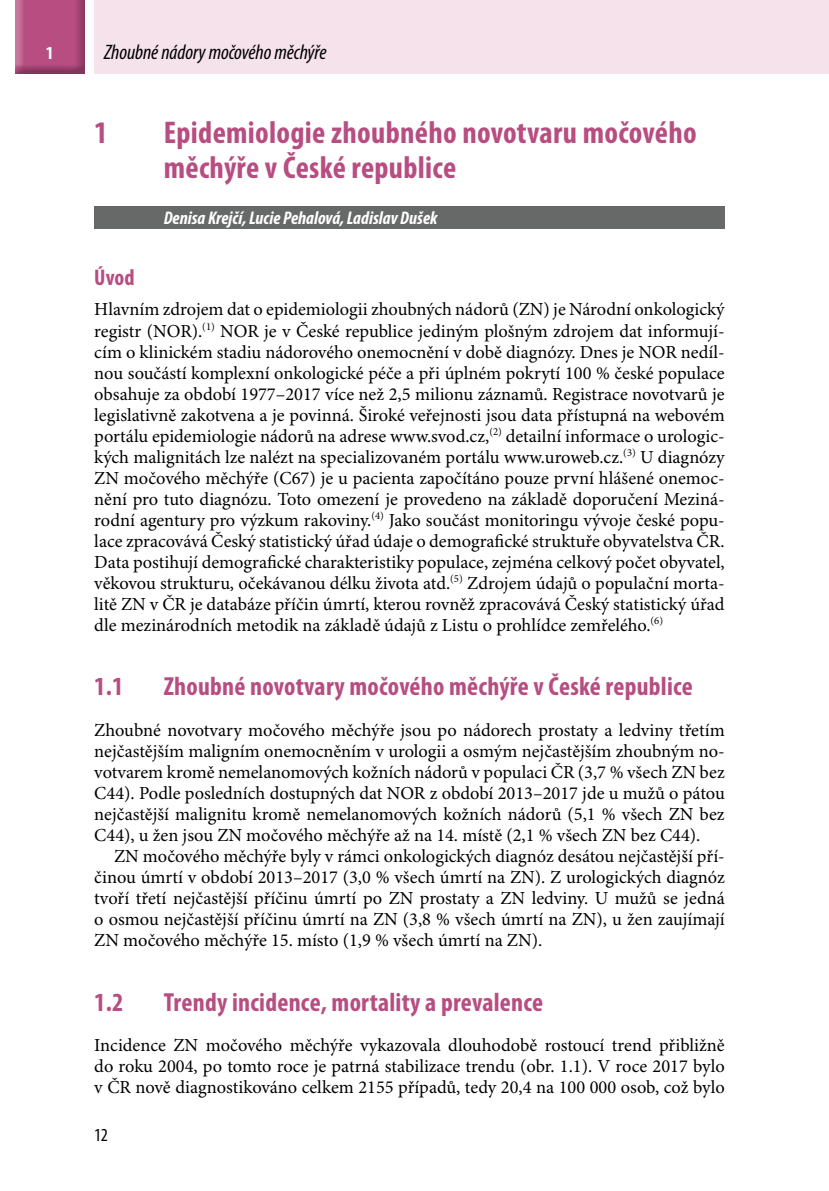
<style>
.page{position:relative;width:829px;height:1191px;background:#fff}
.page>*{position:absolute;margin:0;border:0;box-sizing:border-box;transform-origin:0 0}
._1_Nadpis{font:700 condensed 31.5px/35px "Myriad Pro";letter-spacing:.01em;color:#b74d81}
._2_Nadpis{font:700 condensed 26.25px "Myriad Pro";letter-spacing:.01em;color:#b74d81}
.Titulek_uvod_zaver_4{font:700 condensed 22.75px "Myriad Pro";color:#b74d81}
.Zahlavi{font:italic condensed 21px "Myriad Pro";letter-spacing:-.005em;color:#000}
.ZaklTEXT_1radek{font:18.38px/21px "Minion Pro";color:#000;text-align:justify}
.ZaklTEXT{font:18.38px/21px "Minion Pro";color:#000;text-align:justify}
._1_Nadpis_autor{font:italic 700 condensed 18.38px "Myriad Pro";color:#fff}
.t1{font:condensed 18.38px "Myriad Pro";color:#000}
.t2{font:700 condensed 18.38px "Myriad Pro";color:#fff}
</style>
<div class="page">
<div style="left:14px;top:0;width:72px;height:77px;background:#000;opacity:.3"></div>
<div style="left:94px;top:0;width:734px;height:74px;background:#f6e2eb"></div>
<div style="left:94px;top:206px;width:630px;height:23px;background:#676868"></div>
<p class="t2" style="left:46px;top:42px;width:9px">1</p>
<p class="Zahlavi" style="left:104px;top:40px;width:224px">Zhoubné nádory močového měchýře</p>
<p class="_1_Nadpis" style="left:94px;top:114px;width:15px">1</p>
<p class="_1_Nadpis" style="left:164px;top:114px;width:534px">Epidemiologie zhoubného novotvaru močového měchýře v České republice</p>
<p class="_1_Nadpis_autor" style="left:164px;top:206px;width:275px">Denisa Krejčí, Lucie Pehalová, Ladislav Dušek</p>
<p class="Titulek_uvod_zaver_4" style="left:94px;top:263px;width:42px">Úvod</p>
<p class="ZaklTEXT_1radek" style="left:94px;top:300px;width:632px">Hlavním zdrojem dat o epidemiologii zhoubných nádorů (ZN) je Národní onkologický registr (NOR).<sup>(1)</sup> NOR je v České republice jediným plošným zdrojem dat informují&shy;cím o klinickém stadiu nádorového onemocnění v době diagnózy. Dnes je NOR nedíl&shy;nou součástí komplexní onkologické péče a při úplném pokrytí 100 % české populace obsahuje za období 1977–2017 více než 2,5 milionu záznamů. Registrace novotvarů je legislativně zakotvena a je povinná. Široké veřejnosti jsou data přístupná na webovém portálu epidemiologie nádorů na adrese www.svod.cz,<sup>(2)</sup> detailní informace o urologic&shy;kých malignitách lze nalézt na specializovaném portálu www.uroweb.cz.<sup>(3)</sup> U diagnózy ZN močového měchýře (C67) je u pacienta započítáno pouze první hlášené onemoc&shy;nění pro tuto diagnózu. Toto omezení je provedeno na základě doporučení Meziná&shy;rodní agentury pro výzkum rakoviny.<sup>(4)</sup> Jako součást monitoringu vývoje české popu&shy;lace zpracovává Český statistický úřad údaje o demografické struktuře obyvatelstva ČR.<br>Data postihují demografické charakteristiky populace, zejména celkový počet obyvatel, věkovou strukturu, očekávanou délku života atd.<sup>(5)</sup> Zdrojem údajů o populační morta&shy;litě ZN v ČR je databáze příčin úmrtí, kterou rovněž zpracovává Český statistický úřad dle mezinárodních metodik na základě údajů z Listu o prohlídce zemřelého.<sup>(6)</sup></p>
<p class="_2_Nadpis" style="left:94px;top:670px;width:31px">1.1</p>
<p class="_2_Nadpis" style="left:164px;top:670px;width:530px">Zhoubné novotvary močového měchýře v České republice</p>
<p class="ZaklTEXT_1radek" style="left:94px;top:720px;width:632px">Zhoubné novotvary močového měchýře jsou po nádorech prostaty a ledviny třetím nejčastějším maligním onemocněním v urologii a osmým nejčastějším zhoubným no&shy;votvarem kromě nemelanomových kožních nádorů v populaci ČR (3,7 % všech ZN bez C44). Podle posledních dostupných dat NOR z období 2013–2017 jde u mužů o pátou nejčastější malignitu kromě nemelanomových kožních nádorů (5,1 % všech ZN bez C44), u žen jsou ZN močového měchýře až na 14. místě (2,1 % všech ZN bez C44).</p>
<p class="ZaklTEXT" style="left:94px;top:846px;width:632px;text-indent:20px">ZN močového měchýře byly v rámci onkologických diagnóz desátou nejčastější pří&shy;činou úmrtí v období 2013–2017 (3,0 % všech úmrtí na ZN). Z urologických diagnóz tvoří třetí nejčastější příčinu úmrtí po ZN prostaty a ZN ledviny. U mužů se jedná o osmou nejčastější příčinu úmrtí na ZN (3,8 % všech úmrtí na ZN), u žen zaujímají ZN močového měchýře 15. místo (1,9 % všech úmrtí na ZN).</p>
<p class="_2_Nadpis" style="left:94px;top:985px;width:31px">1.2</p>
<p class="_2_Nadpis" style="left:164px;top:985px;width:381px">Trendy incidence, mortality a prevalence</p>
<p class="ZaklTEXT_1radek" style="left:94px;top:1035px;width:632px">Incidence ZN močového měchýře vykazovala dlouhodobě rostoucí trend přibližně do roku 2004, po tomto roce je patrná stabilizace trendu (obr. 1.1). V roce 2017 bylo v ČR nově diagnostikováno celkem 2155 případů, tedy 20,4 na 100 000 osob, což bylo</p>
<p class="t1" style="left:94px;top:1124px;width:15px">12</p>
</div>
